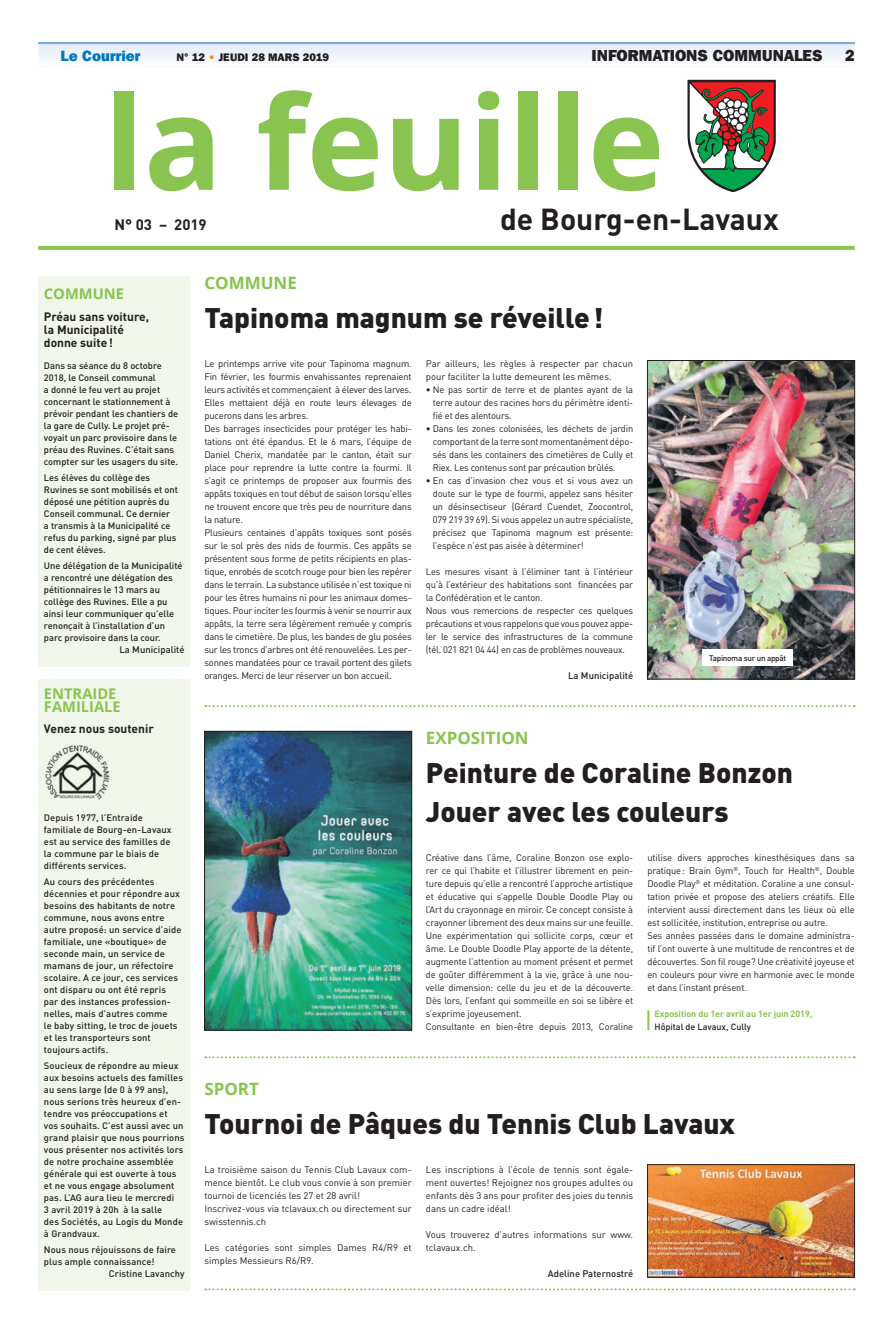
<style>
.page{position:relative;width:893px;height:1333px;background:#fff}
.page>*{position:absolute;margin:0;border:0;box-sizing:border-box;transform-origin:0 0}
.t1{font:700 130px "Open Sans";color:#88c44f}
.t2{font:700 30px "DIN";color:#231f20}
.t3{font:900 28px/39px "DIN";color:#231f20}
.t4{font:700 17px "Open Sans";color:#88c44f}
.t5{font:800 16px "Franklin Gothic LT Com";color:#231f20}
.t6{font:800 15px "Franklin Gothic LT Com";color:#0078c0}
.t7{font:700 15px "DIN";color:#231f20}
.t8{font:700 14.7px/13px "Open Sans";color:#88c44f}
.t9{font:700 12px/13px "DIN";color:#231f20}
.t10{font:800 11px "Franklin Gothic LT Com";color:#231f20}
.t11{font:9.5px/13px "DIN";letter-spacing:-.02em;color:#231f20}
.t12{font:9.5px/13px "DIN";color:#231f20}
.t13{font:500 9.5px "DIN";color:#231f20}
.t14{font:500 9.3px/12px "DIN";letter-spacing:.01em;color:#231f20}
.t15{font:700 9px "DIN";letter-spacing:-.01em;color:#88c44f}
.t16{font:500 9px "DIN";color:#231f20}
.t17{font:500 8px "DIN";letter-spacing:-.03em;color:#231f20}
.s1{color:#f6891f}
</style>
<div class="page">
<svg style="left:38px;top:44px;width:817px;height:16px"></svg>
<hr style="left:38px;top:43px;width:817px;height:1px;background:#7cacdb">
<svg style="left:38px;top:246px;width:817px;height:4px;fill:#88c44f"></svg>
<svg style="left:687px;top:80px;width:89px;height:112px"></svg>
<div style="left:38px;top:276px;width:152px;height:390px;background:#f1f7eb"></div>
<svg style="left:205px;top:1288px;width:650px;height:2px"></svg>
<hr style="left:647px;top:1010px;width:2px;height:20px;background:#88c44f">
<svg style="left:205px;top:705px;width:650px;height:2px"></svg>
<svg style="left:205px;top:1056px;width:650px;height:2px"></svg>
<img style="left:649px;top:362px;width:204px;height:315px">
<div style="left:647px;top:360px;width:208px;height:319px;border:1px solid #231f20"></div>
<img style="left:206px;top:733px;width:204px;height:295px">
<div style="left:204px;top:731px;width:208px;height:299px;border:1px solid #231f20"></div>
<div style="left:38px;top:679px;width:152px;height:611px;background:#f1f7eb"></div>
<img style="left:45px;top:745px;width:65px;height:55px">
<img style="left:649px;top:1166px;width:204px;height:109px">
<div style="left:647px;top:1164px;width:208px;height:113px;border:1px solid #231f20"></div>
<div style="left:702px;top:649px;width:91px;height:17px;background:#fff"></div>
<h3 class="t6" style="left:61px;top:47px;width:81px">Le Courrier</h3>
<p class="t10" style="left:177px;top:51px;width:154px">N° 12 <span class="s1">•</span> JEUDI 28 MARS 2019</p>
<h3 class="t5" style="left:592px;top:46px;width:233px">INFORMATIONS COMMUNALES</h3>
<h3 class="t5" style="left:845px;top:46px;width:11px">2</h3>
<h1 class="t1" style="left:104px;top:51px;width:562px">la feuille</h1>
<h3 class="t7" style="left:115px;top:215px;width:94px">N° 03 – 2019</h3>
<h2 class="t2" style="left:500px;top:200px;width:280px">de Bourg-en-Lavaux</h2>
<h3 class="t8" style="left:44px;top:287px;width:82px">COMMUNE</h3>
<p class="t9" style="left:44px;top:309px;width:107px">Préau sans voiture, la Municipalité donne suite !</p>
<p class="t14" style="left:44px;top:359px;width:136px">Dans sa séance du 8 octobre<br>2018, le Conseil communal<br>a donné le feu vert au projet concernant le stationnement à prévoir pendant les chantiers de la gare de Cully. Le projet pré&shy;voyait un parc provisoire dans le préau des Ruvines. C’était sans compter sur les usagers du site.</p>
<p class="t14" style="left:44px;top:471px;width:136px">Les élèves du collège des<br>Ruvines se sont mobilisés et ont déposé une pétition auprès du<br>Conseil communal. Ce dernier<br>a transmis à la Municipalité ce refus du parking, signé par plus de cent élèves.</p>
<p class="t14" style="left:44px;top:559px;width:140px">Une délégation de la Municipalité a rencontré une délégation des pétitionnaires le 13 mars au collège des Ruvines. Elle a pu ainsi leur communiquer qu’elle renonçait à l’installation d’un parc provisoire dans la cour.</p>
<p class="t13" style="left:120px;top:643px;width:67px">La Municipalité</p>
<h3 class="t8" style="left:44px;top:686px;width:78px">ENTRAIDE<br>FAMILIALE</h3>
<p class="t9" style="left:44px;top:722px;width:111px">Venez nous soutenir</p>
<p class="t14" style="left:44px;top:811px;width:129px">Depuis 1977, l’Entraide familiale de Bourg-en-Lavaux est au service des familles de la commune par le biais de différents services.</p>
<p class="t14" style="left:44px;top:875px;width:139px">Au cours des précédentes décennies et pour répondre aux besoins des habitants de notre commune, nous avons entre autre proposé: un service d’aide familiale, une «boutique» de seconde main, un service de mamans de jour, un réfectoire scolaire. A ce jour, ces services ont disparu ou ont été repris par des instances profession&shy;nelles, mais d’autres comme<br>le baby sitting, le troc de jouets et les transporteurs sont toujours actifs.</p>
<p class="t14" style="left:44px;top:1059px;width:142px">Soucieux de répondre au mieux aux besoins actuels des familles au sens large (de 0 à 99 ans), nous serions très heureux d’en&shy;tendre vos préoccupations et<br>vos souhaits. C’est aussi avec un grand plaisir que nous pourrions vous présenter nos activités lors de notre prochaine assemblée générale qui est ouverte à tous et ne vous engage absolument pas. L’AG aura lieu le mercredi<br>3 avril 2019 à 20h à la salle<br>des Sociétés, au Logis du Monde à Grandvaux.</p>
<p class="t14" style="left:44px;top:1243px;width:134px">Nous nous réjouissons de faire plus ample connaissance!</p>
<p class="t13" style="left:109px;top:1267px;width:77px">Cristine Lavanchy</p>
<h3 class="t4" style="left:204px;top:271px;width:94px">COMMUNE</h3>
<h3 class="t3" style="left:204px;top:297px;width:401px">Tapinoma magnum se réveille !</h3>
<p class="t11" style="left:204px;top:357px;width:209px">Le printemps arrive vite pour Tapinoma magnum.<br>Fin février, les fourmis envahissantes reprenaient leurs activités et commençaient à élever des larves.<br>Elles mettaient déjà en route leurs élevages de pucerons dans les arbres.<br>Des barrages insecticides pour protéger les habi&shy;tations ont été épandus. Et le 6 mars, l’équipe de Daniel Cherix, mandatée par le canton, était sur place pour reprendre la lutte contre la fourmi. Il s’agit ce printemps de proposer aux fourmis des appâts toxiques en tout début de saison lorsqu’elles ne trouvent encore que très peu de nourriture dans la nature.<br>Plusieurs centaines d’appâts toxiques sont posés sur le sol près des nids de fourmis. Ces appâts se présentent sous forme de petits récipients en plas&shy;tique, enrobés de scotch rouge pour bien les repérer dans le terrain. La substance utilisée n’est toxique ni pour les êtres humains ni pour les animaux domes&shy;tiques. Pour inciter les fourmis à venir se nourrir aux appâts, la terre sera légèrement remuée y compris dans le cimetière. De plus, les bandes de glu posées sur les troncs d’arbres ont été renouvelées. Les per&shy;sonnes mandatées pour ce travail portent des gilets oranges. Merci de leur réserver un bon accueil.</p>
<p class="t12" style="left:426px;top:357px;width:209px">Par ailleurs, les règles à respecter par chacun pour faciliter la lutte demeurent les mêmes.</p>
<p class="t11" style="left:433px;top:383px;width:202px;text-align:justify;text-indent:-7px">• Ne pas sortir de terre et de plantes ayant de la terre autour des racines hors du périmètre identi&shy;fié et des alentours.</p>
<p class="t11" style="left:433px;top:422px;width:202px;text-align:justify;text-indent:-7px">• Dans les zones colonisées, les déchets de jardin comportant de la terre sont momentanément dépo&shy;sés dans les containers des cimetières de Cully et Riex. Les contenus sont par précaution brûlés.</p>
<p class="t11" style="left:433px;top:474px;width:202px;text-align:justify;text-indent:-7px">• En cas d’invasion chez vous et si vous avez un doute sur le type de fourmi, appelez sans hésiter un désinsectiseur (Gérard Cuendet, Zoocontrol, 079 219 39 69). Si vous appelez un autre spécialiste, précisez que Tapinoma magnum est présente: l’espèce n’est pas aisée à déterminer!</p>
<p class="t11" style="left:426px;top:565px;width:209px">Les mesures visant à l’éliminer tant à l’intérieur qu’à l’extérieur des habitations sont financées par la Confédération et le canton.<br>Nous vous remercions de respecter ces quelques précautions et vous rappelons que vous pouvez appe&shy;ler le service des infrastructures de la commune (tél. 021 821 04 44) en cas de problèmes nouveaux.</p>
<p class="t13" style="left:568px;top:669px;width:67px">La Municipalité</p>
<h3 class="t4" style="left:426px;top:726px;width:104px">EXPOSITION</h3>
<p class="t17" style="left:709px;top:653px;width:78px">Tapinoma sur un appât</p>
<h3 class="t3" style="left:426px;top:752px;width:369px">Peinture de Coraline Bonzon<br>Jouer avec les couleurs</h3>
<h3 class="t4" style="left:204px;top:1077px;width:56px">SPORT</h3>
<p class="t11" style="left:426px;top:851px;width:209px">Créative dans l’âme, Coraline Bonzon ose explo&shy;rer ce qui l’habite et l’illustrer librement en pein&shy;ture depuis qu’elle a rencontré l’approche artistique et éducative qui s’appelle Double Doodle Play ou l’Art du crayonnage en miroir. Ce concept consiste à crayonner librement des deux mains sur une feuille.<br>Une expérimentation qui sollicite corps, cœur et âme. Le Double Doodle Play apporte de la détente, augmente l’attention au moment présent et permet de goûter différemment à la vie, grâce à une nou&shy;velle dimension: celle du jeu et de la découverte.<br>Dès lors, l’enfant qui sommeille en soi se libère et s’exprime joyeusement.<br>Consultante en bien-être depuis 2013, Coraline</p>
<p class="t11" style="left:647px;top:851px;width:209px">utilise divers approches kinesthésiques dans sa pratique : Brain Gym<sup>®</sup>, Touch for Health<sup>®</sup>, Double Doodle Play<sup>®</sup> et méditation. Coraline a une consul&shy;tation privée et propose des ateliers créatifs. Elle intervient aussi directement dans les lieux où elle est sollicitée, institution, entreprise ou autre.<br>Ses années passées dans le domaine administra&shy;tif l’ont ouverte à une multitude de rencontres et de découvertes. Son fil rouge? Une créativité joyeuse et en couleurs pour vivre en harmonie avec le monde et dans l’instant présent.</p>
<p class="t15" style="left:654px;top:1008px;width:159px">Exposition du 1er avril au 1er juin 2019,</p>
<p class="t16" style="left:654px;top:1021px;width:98px">Hôpital de Lavaux, Cully</p>
<h3 class="t3" style="left:204px;top:1103px;width:532px">Tournoi de Pâques du Tennis Club Lavaux</h3>
<p class="t12" style="left:204px;top:1163px;width:209px">La troisième saison du Tennis Club Lavaux com&shy;mence bientôt. Le club vous convie à son premier tournoi de licenciés les 27 et 28 avril!<br>Inscrivez-vous via tclavaux.ch ou directement sur swisstennis.ch</p>
<p class="t12" style="left:204px;top:1241px;width:209px">Les catégories sont simples Dames R4/R9 et simples Messieurs R6/R9.</p>
<p class="t11" style="left:426px;top:1163px;width:209px;text-align:justify">Les inscriptions à l’école de tennis sont égale&shy;ment ouvertes! Rejoignez nos groupes adultes ou enfants dès 3 ans pour profiter des joies du tennis dans un cadre idéal!</p>
<p class="t12" style="left:426px;top:1228px;width:209px">Vous trouverez d’autres informations sur www. tclavaux.ch.</p>
<p class="t13" style="left:548px;top:1267px;width:87px">Adeline Paternostré</p>
</div>
